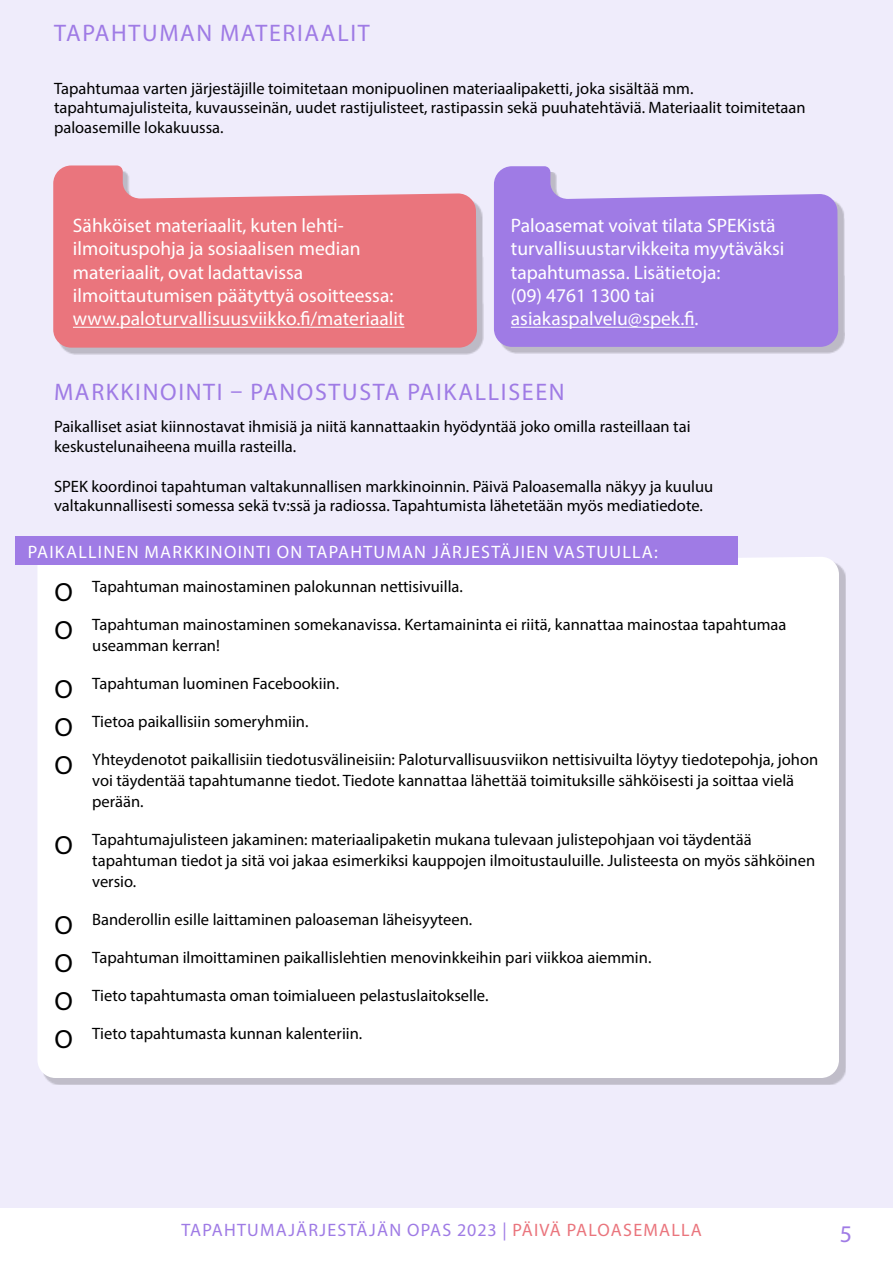
<style>
.page{position:relative;width:893px;height:1263px;background:#fff}
.page>*{position:absolute;margin:0;border:0;box-sizing:border-box;transform-origin:0 0}
.t1{font:24px "Myriad Pro";letter-spacing:.07em;color:#9f7be5}
.t2{font:19.5px/23.4px "Myriad Pro";color:#fff}
.t3{font:18px "Myriad Pro";letter-spacing:.07em;color:#fff}
.t4{font:18px "Myriad Pro";letter-spacing:.07em;color:#9f7be5}
.t5{font:16.5px/21px "Myriad Pro";color:#000}
.s1{font-family:"Acumin Pro";font-size:25.5px}
.s2{color:#ea757d}
</style>
<div class="page">
<div style="left:0;top:0;width:893px;height:1208px;background:#efecfb"></div>
<div style="left:43px;top:549px;width:803px;height:536px;background:#c0bdc9"></div>
<div style="left:38px;top:549px;width:801px;height:529px;background:#fff"></div>
<div style="left:59px;top:170px;width:425px;height:184px;background:#000;opacity:.21"></div>
<svg style="left:53px;top:165px;width:424px;height:183px;background:#ea868f"></svg>
<div style="left:500px;top:172px;width:345px;height:182px;background:#000;opacity:.21"></div>
<svg style="left:494px;top:166px;width:344px;height:181px;background:#aa8be8"></svg>
<hr style="left:73px;top:327px;width:331px;height:1px;background:#fff">
<hr style="left:511px;top:327px;width:184px;height:1px;background:#fff">
<div style="left:15px;top:536px;width:723px;height:29px;background:#9f7be5"></div>
<h1 class="t1" style="left:54px;top:18px;width:317px">TAPAHTUMAN MATERIAALIT</h1>
<p class="t5" style="left:54px;top:78px;width:753px;line-height:19.8px">Tapahtumaa varten järjestäjille toimitetaan monipuolinen materiaalipaketti, joka sisältää mm. tapahtumajulisteita, kuvausseinän, uudet rastijulisteet, rastipassin sekä puuhatehtäviä. Materiaalit toimitetaan paloasemille lokakuussa.</p>
<p class="t2" style="left:73px;top:213px;width:333px">Sähköiset materiaalit, kuten lehti&shy;ilmoituspohja ja sosiaalisen median materiaalit, ovat ladattavissa ilmoittautumisen päätyttyä osoitteessa: www.paloturvallisuusviikko.fi/materiaalit</p>
<p class="t2" style="left:511px;top:213px;width:275px">Paloasemat voivat tilata SPEKistä turvallisuustarvikkeita myytäväksi tapahtumassa. Lisätietoja:<br>(09) 4761 1300 tai asiakaspalvelu@spek.fi.</p>
<h1 class="t1" style="left:54px;top:377px;width:512px">MARKKINOINTI – PANOSTUSTA PAIKALLISEEN</h1>
<p class="t5" style="left:54px;top:416px;width:638px;line-height:19.8px">Paikalliset asiat kiinnostavat ihmisiä ja niitä kannattaakin hyödyntää joko omilla rasteillaan tai keskustelunaiheena muilla rasteilla.</p>
<p class="t5" style="left:54px;top:476px;width:661px;line-height:19.8px">SPEK koordinoi tapahtuman valtakunnallisen markkinoinnin. Päivä Paloasemalla näkyy ja kuuluu valtakunnallisesti somessa sekä tv:ssä ja radiossa. Tapahtumista lähetetään myös mediatiedote.</p>
<p class="t3" style="left:28px;top:541px;width:631px">PAIKALLINEN MARKKINOINTI ON TAPAHTUMAN JÄRJESTÄJIEN VASTUULLA:</p>
<p class="t5" style="left:54px;top:575px;width:410px"><span class="s1">O</span> Tapahtuman mainostaminen palokunnan nettisivuilla.</p>
<p class="t5" style="left:92px;top:613px;width:696px;text-indent:-38px"><span class="s1">O</span> Tapahtuman mainostaminen somekanavissa. Kertamaininta ei riitä, kannattaa mainostaa tapahtumaa useamman kerran!</p>
<p class="t5" style="left:54px;top:672px;width:287px"><span class="s1">O</span> Tapahtuman luominen Facebookiin.</p>
<p class="t5" style="left:54px;top:710px;width:256px"><span class="s1">O</span> Tietoa paikallisiin someryhmiin.</p>
<p class="t5" style="left:92px;top:748px;width:727px;text-indent:-38px"><span class="s1">O</span> Yhteydenotot paikallisiin tiedotusvälineisiin: Paloturvallisuusviikon nettisivuilta löytyy tiedotepohja, johon voi täydentää tapahtumanne tiedot. Tiedote kannattaa lähettää toimituksille sähköisesti ja soittaa vielä perään.</p>
<p class="t5" style="left:92px;top:828px;width:724px;text-indent:-38px"><span class="s1">O</span> Tapahtumajulisteen jakaminen: materiaalipaketin mukana tulevaan julistepohjaan voi täydentää tapahtuman tiedot ja sitä voi jakaa esimerkiksi kauppojen ilmoitustauluille. Julisteesta on myös sähköinen versio.</p>
<p class="t5" style="left:54px;top:908px;width:420px"><span class="s1">O</span> Banderollin esille laittaminen paloaseman läheisyyteen.</p>
<p class="t5" style="left:54px;top:946px;width:599px"><span class="s1">O</span> Tapahtuman ilmoittaminen paikallislehtien menovinkkeihin pari viikkoa aiemmin.</p>
<p class="t5" style="left:54px;top:984px;width:436px"><span class="s1">O</span> Tieto tapahtumasta oman toimialueen pelastuslaitokselle.</p>
<p class="t5" style="left:54px;top:1022px;width:310px"><span class="s1">O</span> Tieto tapahtumasta kunnan kalenteriin.</p>
<p class="t4" style="left:181px;top:1219px;width:522px">TAPAHTUMAJÄRJESTÄJÄN OPAS 2023 | <span class="s2">PÄIVÄ PALOASEMALLA</span></p>
<h1 class="t1" style="left:840px;top:1219px;width:14px">5</h1>
</div>
